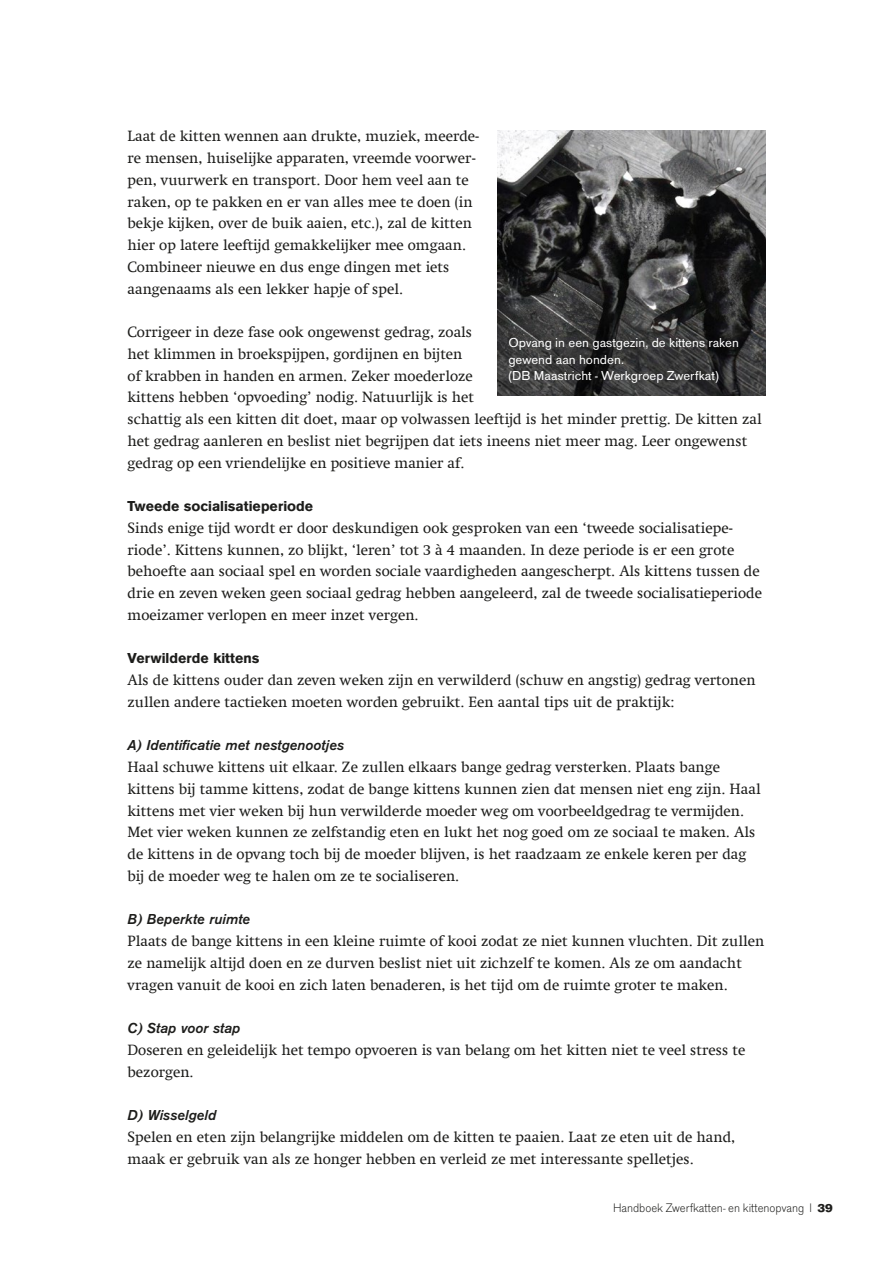
<style>
.page{position:relative;width:893px;height:1263px;background:#fff}
.page>*{position:absolute;margin:0;border:0;box-sizing:border-box;transform-origin:0 0}
.t1{font:15px/21.8px "Swift Com";color:#1d1d1b}
.t2{font:15px "Dierenbescherming Sans Demi Itali";color:#1d1d1b}
.t3{font:700 15px "Dierenbescherming Sans";color:#1d1d1b}
.t4{font:13.5px/16.5px "Dierenbescherming Sans";color:#fff}
.t5{font:300 12.9px "Dierenbescherming Sans";letter-spacing:-.005em;color:#1d1d1b}
.s1{font-weight:900;font-size:12.15px}
</style>
<div class="page">
<img style="left:497px;top:131px;width:268px;height:264px">
<p class="t1" style="left:128px;top:125px;width:353px">Laat de kitten wennen aan drukte, muziek, meerde&shy;re mensen, huiselijke apparaten, vreemde voorwer&shy;pen, vuurwerk en transport. Door hem veel aan te raken, op te pakken en er van alles mee te doen (in bekje kijken, over de buik aaien, etc.), zal de kitten hier op latere leeftijd gemakkelijker mee omgaan.<br>Combineer nieuwe en dus enge dingen met iets aangenaams als een lekker hapje of spel.</p>
<p class="t1" style="left:128px;top:321px;width:636px">Corrigeer in deze fase ook ongewenst gedrag, zoals<br>het klimmen in broekspijpen, gordijnen en bijten<br>of krabben in handen en armen. Zeker moederloze<br>kittens hebben ‘opvoeding’ nodig. Natuurlijk is het<br>schattig als een kitten dit doet, maar op volwassen leeftijd is het minder prettig. De kitten zal het gedrag aanleren en beslist niet begrijpen dat iets ineens niet meer mag. Leer ongewenst gedrag op een vriendelijke en positieve manier af.</p>
<p class="t3" style="left:128px;top:495px;width:187px">Tweede socialisatieperiode</p>
<p class="t1" style="left:128px;top:517px;width:636px">Sinds enige tijd wordt er door deskundigen ook gesproken van een ‘tweede socialisatiepe&shy;riode’. Kittens kunnen, zo blijkt, ‘leren’ tot 3 à 4 maanden. In deze periode is er een grote behoefte aan sociaal spel en worden sociale vaardigheden aangescherpt. Als kittens tussen de drie en zeven weken geen sociaal gedrag hebben aangeleerd, zal de tweede socialisatieperiode moeizamer verlopen en meer inzet vergen.</p>
<p class="t3" style="left:128px;top:647px;width:133px">Verwilderde kittens</p>
<p class="t1" style="left:128px;top:669px;width:630px">Als de kittens ouder dan zeven weken zijn en verwilderd (schuw en angstig) gedrag vertonen zullen andere tactieken moeten worden gebruikt. Een aantal tips uit de praktijk:</p>
<p class="t2" style="left:128px;top:734px;width:218px">A) Identifcatie met nestgenootjes</p>
<p class="t1" style="left:128px;top:756px;width:635px">Haal schuwe kittens uit elkaar. Ze zullen elkaars bange gedrag versterken. Plaats bange kittens bij tamme kittens, zodat de bange kittens kunnen zien dat mensen niet eng zijn. Haal kittens met vier weken bij hun verwilderde moeder weg om voorbeeldgedrag te vermijden.<br>Met vier weken kunnen ze zelfstandig eten en lukt het nog goed om ze sociaal te maken. Als de kittens in de opvang toch bij de moeder blijven, is het raadzaam ze enkele keren per dag bij de moeder weg te halen om ze te socialiseren.</p>
<p class="t2" style="left:128px;top:908px;width:124px">B) Beperkte ruimte</p>
<p class="t1" style="left:128px;top:930px;width:638px">Plaats de bange kittens in een kleine ruimte of kooi zodat ze niet kunnen vluchten. Dit zullen ze namelijk altijd doen en ze durven beslist niet uit zichzelf te komen. Als ze om aandacht vragen vanuit de kooi en zich laten benaderen, is het tijd om de ruimte groter te maken.</p>
<p class="t2" style="left:128px;top:1017px;width:114px">C) Stap voor stap</p>
<p class="t1" style="left:128px;top:1039px;width:619px">Doseren en geleidelijk het tempo opvoeren is van belang om het kitten niet te veel stress te bezorgen.</p>
<p class="t2" style="left:128px;top:1104px;width:90px">D) Wisselgeld</p>
<p class="t1" style="left:128px;top:1126px;width:609px">Spelen en eten zijn belangrijke middelen om de kitten te paaien. Laat ze eten uit de hand, maak er gebruik van als ze honger hebben en verleid ze met interessante spelletjes.</p>
<p class="t5" style="left:613px;top:1199px;width:221px">Handboek Zwerfkatten- en kittenopvang l <span class="s1">39</span></p>
<p class="t4" style="left:508px;top:334px;width:232px">Opvang in een gastgezin, de kittens raken gewend aan honden.<br>(DB Maastricht - Werkgroep Zwerfkat)</p>
</div>
